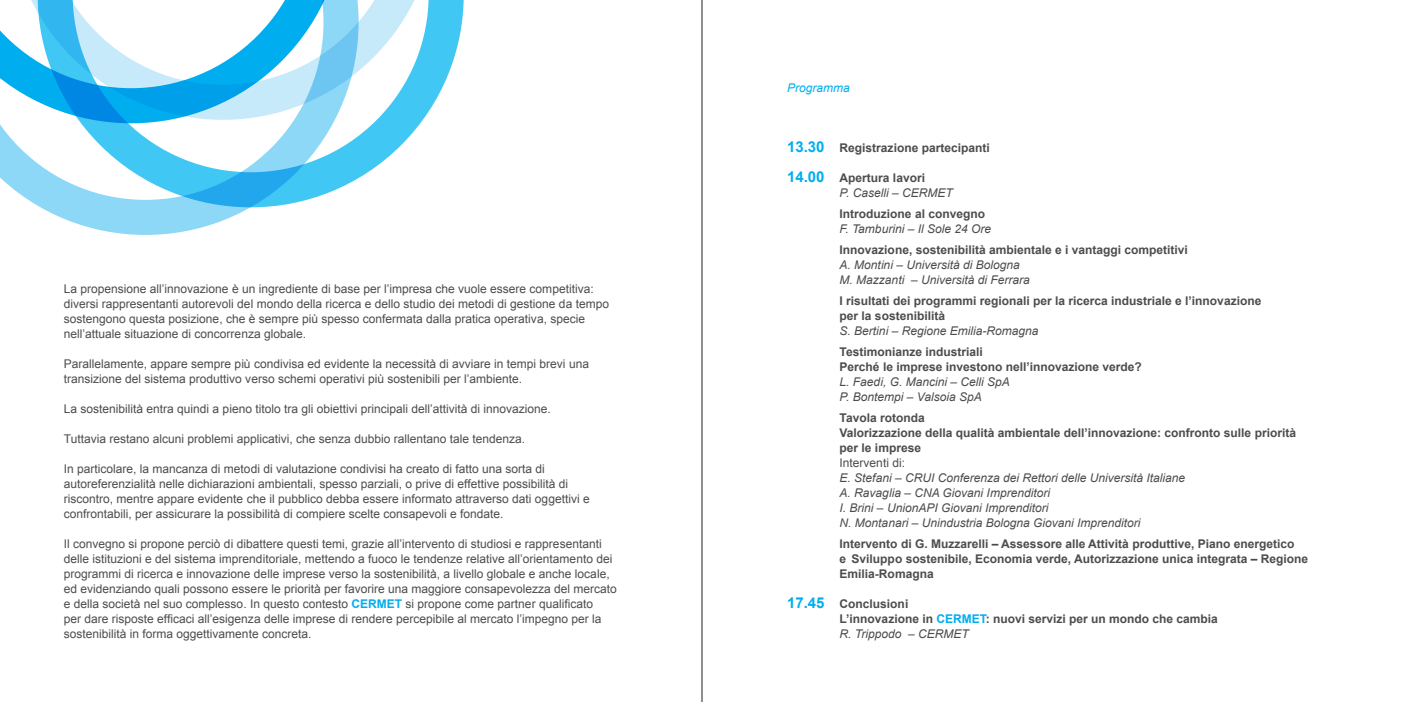
<style>
.page{position:relative;width:1404px;height:702px;background:#fff}
.page>*{position:absolute;margin:0;border:0;box-sizing:border-box;transform-origin:0 0}
.t1{font:12px/15px "Arial";color:#4b4c4d}
.t2{font:700 12px/15px "Arial";color:#4b4c4d}
.t3{font:italic 12px/15px "Arial";color:#4b4c4d}
.t4{font:italic 12px "Arial";color:#00aeef}
.s1{font-weight:700;color:#00aeef}
.s2{font-size:15px;color:#00aeef}
.s3{font-weight:700;font-style:normal;font-size:15px;color:#00aeef}
.s4{font-weight:700;font-style:normal}
.s5{color:#00aeef}
.s6{font-weight:400;font-style:italic}
</style>
<div class="page">
<svg style="left:358px;top:0;width:105px;height:179px"></svg>
<svg style="left:0;top:30px;width:358px;height:205px"></svg>
<svg style="left:10px;top:0;width:426px;height:120px"></svg>
<hr style="left:701px;top:0;width:1px;height:702px;background:#231f20">
<p class="t1" style="left:64px;top:281px;width:546px">La propensione all’innovazione è un ingrediente di base per l’impresa che vuole essere competitiva: diversi rappresentanti autorevoli del mondo della ricerca e dello studio dei metodi di gestione da tempo sostengono questa posizione, che è sempre più spesso confermata dalla pratica operativa, specie nell’attuale situazione di concorrenza globale.</p>
<p class="t1" style="left:64px;top:356px;width:526px">Parallelamente, appare sempre più condivisa ed evidente la necessità di avviare in tempi brevi una transizione del sistema produttivo verso schemi operativi più sostenibili per l’ambiente.</p>
<p class="t1" style="left:64px;top:401px;width:488px">La sostenibilità entra quindi a pieno titolo tra gli obiettivi principali dell’attività di innovazione.</p>
<p class="t1" style="left:64px;top:431px;width:463px">Tuttavia restano alcuni problemi applicativi, che senza dubbio rallentano tale tendenza.</p>
<p class="t1" style="left:64px;top:461px;width:527px">In particolare, la mancanza di metodi di valutazione condivisi ha creato di fatto una sorta di autoreferenzialità nelle dichiarazioni ambientali, spesso parziali, o prive di effettive possibilità di riscontro, mentre appare evidente che il pubblico debba essere informato attraverso dati oggettivi e confrontabili, per assicurare la possibilità di compiere scelte consapevoli e fondate.</p>
<p class="t1" style="left:64px;top:536px;width:554px">Il convegno si propone perciò di dibattere questi temi, grazie all’intervento di studiosi e rappresentanti delle istituzioni e del sistema imprenditoriale, mettendo a fuoco le tendenze relative all’orientamento dei programmi di ricerca e innovazione delle imprese verso la sostenibilità, a livello globale e anche locale, ed evidenziando quali possono essere le priorità per favorire una maggiore consapevolezza del mercato e della società nel suo complesso. In questo contesto <span class="s1">CERMET</span> si propone come partner qualificato<br>per dare risposte efficaci all’esigenza delle imprese di rendere percepibile al mercato l’impegno per la sostenibilità in forma oggettivamente concreta.</p>
<p class="t4" style="left:787px;top:81px;width:64px">Programma</p>
<p class="t2" style="left:787px;top:140px;width:204px"><span class="s2">13.30</span> Registrazione partecipanti</p>
<p class="t3" style="left:839px;top:170px;width:115px;text-indent:-53px"><span class="s3">14.00</span> <span class="s4">Apertura lavori<br></span>P. Caselli – CERMET</p>
<p class="t2" style="left:839px;top:206px;width:147px">Introduzione al convegno</p>
<p class="t3" style="left:839px;top:221px;width:153px">F. Tamburini – Il Sole 24 Ore</p>
<p class="t2" style="left:839px;top:242px;width:350px">Innovazione, sostenibilità ambientale e i vantaggi competitivi</p>
<p class="t3" style="left:839px;top:257px;width:192px">A. Montini – Università di Bologna<br>M. Mazzanti – Università di Ferrara</p>
<p class="t2" style="left:839px;top:293px;width:423px">I risultati dei programmi regionali per la ricerca industriale e l’innovazione per la sostenibilità</p>
<p class="t3" style="left:839px;top:323px;width:200px">S. Bertini – Regione Emilia-Romagna</p>
<p class="t2" style="left:839px;top:344px;width:304px">Testimonianze industriali<br>Perché le imprese investono nell’innovazione verde?</p>
<p class="t3" style="left:839px;top:374px;width:172px">L. Faedi, G. Mancini – Celli SpA<br>P. Bontempi – Valsoia SpA</p>
<p class="t2" style="left:839px;top:410px;width:458px">Tavola rotonda<br>Valorizzazione della qualità ambientale dell’innovazione: confronto sulle priorità per le imprese</p>
<p class="t1" style="left:839px;top:455px;width:67px">Interventi di:</p>
<p class="t3" style="left:839px;top:470px;width:347px">E. Stefani – CRUI Conferenza dei Rettori delle Università Italiane A. Ravaglia – CNA Giovani Imprenditori<br>I. Brini – UnionAPI Giovani Imprenditori<br>N. Montanari – Unindustria Bologna Giovani Imprenditori</p>
<p class="t2" style="left:839px;top:536px;width:470px">Intervento di G. Muzzarelli – Assessore alle Attività produttive, Piano energetico<br>e Sviluppo sostenibile, Economia verde, Autorizzazione unica integrata – Regione</p>
<p class="t2" style="left:787px;top:566px;width:31px">E</p>
<p class="t2" style="left:847px;top:566px;width:88px">milia-Romagna</p>
<p class="t2" style="left:839px;top:596px;width:380px;text-indent:-53px"><span class="s2">17.45</span> Conclusioni<br>L’innovazione in <span class="s5">CERMET</span>: nuovi servizi per un mondo che cambia<br><span class="s6">R. Trippodo – CERMET</span></p>
</div>
